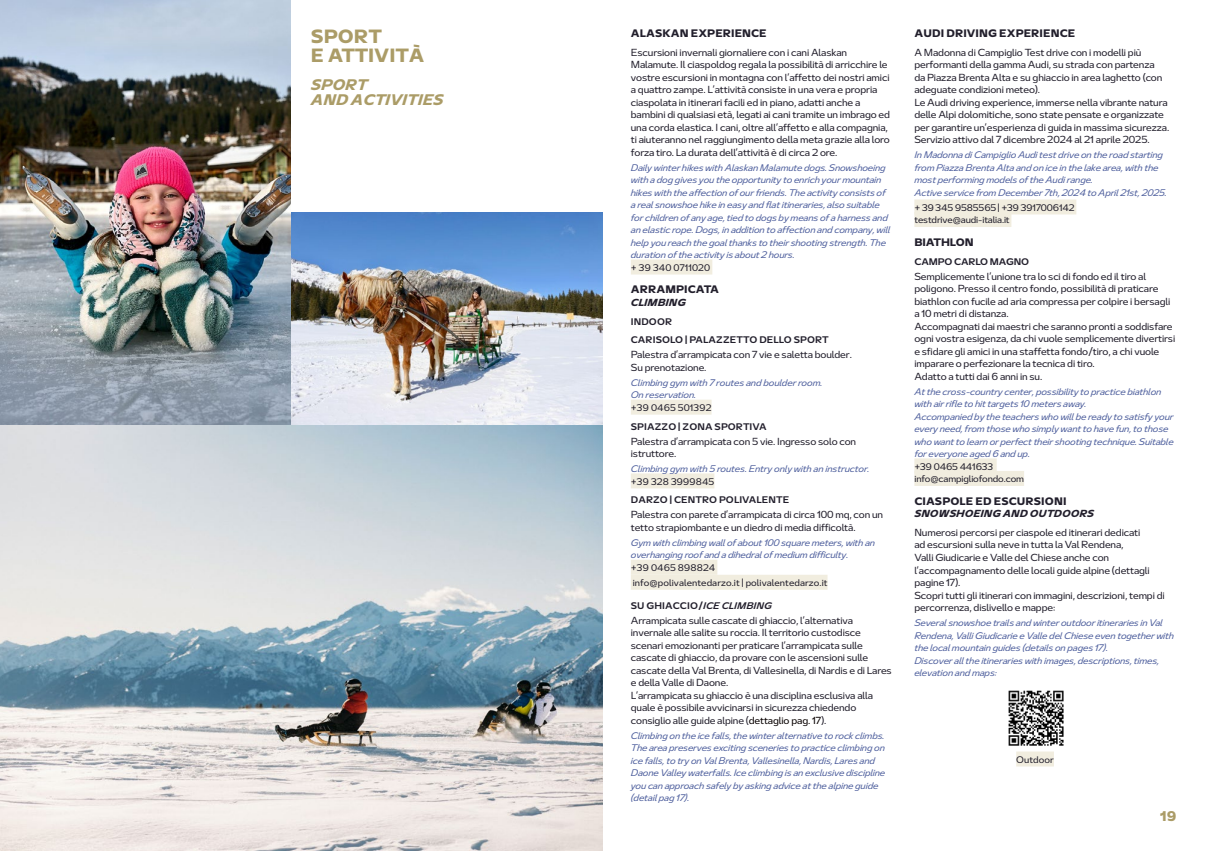
<style>
.page{position:relative;width:1205px;height:851px;background:#fff}
.page>*{position:absolute;margin:0;border:0;box-sizing:border-box;transform-origin:0 0}
.t1{font:700 18.75px/18.8px "MDC Text";color:#ab9c67}
.t2{font:italic 700 15px/15px "MDC Text";color:#ab9c67}
.t3{font:700 13.75px "MDC Display";color:#ab9c67}
.t4{font:700 10.62px "MDC Text";letter-spacing:.01em;color:#221f2c}
.t5{font:700 10.62px "MDC Text";letter-spacing:-.01em;color:#221f2c}
.t6{font:10px/12.5px "MDC Text";letter-spacing:-.01em;color:#221f2c}
.t7{font:italic 700 10px "MDC Text";letter-spacing:.01em;color:#221f2c}
.t8{font:italic 9.38px/12.5px "MDC Text";letter-spacing:-.01em;color:#4e5f9d}
.t9{font:9.38px/15px "MDC Text";letter-spacing:.01em;color:#221f2c}
.t10{font:500 9.38px/18.8px "MDC Text";letter-spacing:.01em;color:#221f2c}
.t11{font:9.38px/12.5px "MDC Text";letter-spacing:-.01em;color:#221f2c}
.t12{font:500 9.38px "MDC Text";letter-spacing:-.01em;color:#221f2c}
.s1{font-style:italic}
.s2{color:#080000}
</style>
<div class="page">
<img style="left:291px;top:213px;width:311px;height:212px">
<div style="left:631px;top:259px;width:81px;height:15px;background:#f1eddf"></div>
<div style="left:631px;top:399px;width:80px;height:15px;background:#f1eddf"></div>
<div style="left:631px;top:473px;width:83px;height:15px;background:#f1eddf"></div>
<div style="left:631px;top:559px;width:86px;height:15px;background:#f1eddf"></div>
<div style="left:631px;top:574px;width:196px;height:15px;background:#f1eddf"></div>
<div style="left:914px;top:199px;width:162px;height:15px;background:#f1eddf"></div>
<div style="left:914px;top:212px;width:97px;height:15px;background:#f1eddf"></div>
<div style="left:914px;top:458px;width:82px;height:15px;background:#f1eddf"></div>
<div style="left:914px;top:471px;width:110px;height:15px;background:#f1eddf"></div>
<img style="left:1008px;top:690px;width:56px;height:56px">
<img style="left:0;top:0;width:291px;height:425px">
<div style="left:1016px;top:751px;width:38px;height:15px;background:#f1eddf"></div>
<img style="left:0;top:425px;width:602px;height:425px">
<h1 class="t1" style="left:311px;top:26px;width:115px">SPORT<br>E ATTIVITÀ</h1>
<h2 class="t2" style="left:311px;top:76px;width:134px">SPORT<br>AND ACTIVITIES</h2>
<p class="t4" style="left:631px;top:26px;width:137px">ALASKAN EXPERIENCE</p>
<p class="t6" style="left:631px;top:45px;width:261px">Escursioni invernali giornaliere con i cani Alaskan Malamute. Il ciaspoldog regala la possibilità di arricchire le vostre escursioni in montagna con l’affetto dei nostri amici a quattro zampe. L’attività consiste in una vera e propria ciaspolata in itinerari facili ed in piano, adatti anche a bambini di qualsiasi età, legati ai cani tramite un imbrago ed una corda elastica. I cani, oltre all’affetto e alla compagnia, ti aiuteranno nel raggiungimento della meta grazie alla loro forza tiro. La durata dell’attività è di circa 2 ore.</p>
<p class="t8" style="left:631px;top:161px;width:261px">Daily winter hikes with Alaskan Malamute dogs. Snowshoeing with a dog gives you the opportunity to enrich your mountain hikes with the affection of our friends. The activity consists of a real snowshoe hike in easy and flat itineraries, also suitable for children of any age, tied to dogs by means of a harness and an elastic rope. Dogs, in addition to affection and company, will help you reach the goal thanks to their shooting strength. The duration of the activity is about 2 hours.</p>
<p class="t9" style="left:631px;top:259px;width:81px">+ 39 340 0711020</p>
<p class="t4" style="left:631px;top:282px;width:90px">ARRAMPICATA</p>
<p class="t7" style="left:631px;top:295px;width:56px">CLIMBING</p>
<p class="t10" style="left:631px;top:311px;width:199px">INDOOR<br>CARISOLO | PALAZZETTO DELLO SPORT</p>
<p class="t6" style="left:631px;top:348px;width:222px">Palestra d’arrampicata con 7 vie e saletta boulder.<br>Su prenotazione.</p>
<p class="t8" style="left:631px;top:376px;width:193px">Climbing gym with 7 routes and boulder room.<br>On reservation.</p>
<p class="t9" style="left:631px;top:399px;width:82px">+39 0465 501392</p>
<p class="t10" style="left:631px;top:416px;width:137px">SPIAZZO | ZONA SPORTIVA</p>
<p class="t6" style="left:631px;top:434px;width:227px">Palestra d’arrampicata con 5 vie. Ingresso solo con istruttore.</p>
<p class="t8" style="left:631px;top:462px;width:240px">Climbing gym with 5 routes. Entry only with an instructor.</p>
<p class="t9" style="left:631px;top:473px;width:85px">+39 328 3999845</p>
<p class="t10" style="left:631px;top:490px;width:160px">DARZO | CENTRO POLIVALENTE</p>
<p class="t6" style="left:631px;top:508px;width:254px">Palestra con parete d’arrampicata di circa 100 mq, con un tetto strapiombante e un diedro di media difficoltà.</p>
<p class="t8" style="left:631px;top:536px;width:246px">Gym with climbing wall of about 100 square meters, with an overhanging roof and a dihedral of medium difficulty.</p>
<p class="t9" style="left:631px;top:559px;width:198px">+39 0465 898824<br>info@polivalentedarzo.it | polivalentedarzo.it</p>
<p class="t10" style="left:631px;top:595px;width:142px">SU GHIACCIO/<span class="s1">ICE CLIMBING</span></p>
<p class="t6" style="left:631px;top:613px;width:262px">Arrampicata sulle cascate di ghiaccio, l’alternativa invernale alle salite su roccia. Il territorio custodisce scenari emozionanti per praticare l’arrampicata sulle cascate di ghiaccio, da provare con le ascensioni sulle cascate della Val Brenta, di Vallesinella, di Nardis e di Lares e della Valle di Daone.<br>L’arrampicata su ghiaccio è una disciplina esclusiva alla quale è possibile avvicinarsi in sicurezza chiedendo consiglio alle guide alpine (<span class="s2">dettaglio pag. 17</span>).</p>
<p class="t8" style="left:631px;top:728px;width:256px">Climbing on the ice falls, the winter alternative to rock climbs.<br>The area preserves exciting sceneries to practice climbing on ice falls, to try on Val Brenta, Vallesinella, Nardis, Lares and Daone Valley waterfalls. Ice climbing is an exclusive discipline you can approach safely by asking advice at the alpine guide (detail pag 17).</p>
<p class="t4" style="left:914px;top:26px;width:162px">AUDI DRIVING EXPERIENCE</p>
<p class="t6" style="left:914px;top:45px;width:256px">A Madonna di Campiglio Test drive con i modelli più performanti della gamma Audi, su strada con partenza<br>da Piazza Brenta Alta e su ghiaccio in area laghetto (con adeguate condizioni meteo).<br>Le Audi driving experience, immerse nella vibrante natura delle Alpi dolomitiche, sono state pensate e organizzate per garantire un’esperienza di guida in massima sicurezza.<br>Servizio attivo dal 7 dicembre 2024 al 21 aprile 2025.</p>
<p class="t8" style="left:914px;top:148px;width:254px">In Madonna di Campiglio Audi test drive on the road starting from Piazza Brenta Alta and on ice in the lake area, with the most performing models of the Audi range.<br>Active service from December 7th, 2024 to April 21st, 2025.</p>
<p class="t11" style="left:914px;top:201px;width:162px">+ 39 345 9585565 | +39 3917006142 testdrive@audi-italia.it</p>
<p class="t5" style="left:914px;top:235px;width:61px">BIATHLON</p>
<p class="t12" style="left:914px;top:255px;width:116px">CAMPO CARLO MAGNO</p>
<p class="t6" style="left:914px;top:269px;width:262px">Semplicemente l’unione tra lo sci di fondo ed il tiro al poligono. Presso il centro fondo, possibilità di praticare biathlon con fucile ad aria compressa per colpire i bersagli a 10 metri di distanza.<br>Accompagnati dai maestri che saranno pronti a soddisfare ogni vostra esigenza, da chi vuole semplicemente divertirsi e sfidare gli amici in una staffetta fondo/tiro, a chi vuole imparare o perfezionare la tecnica di tiro.<br>Adatto a tutti dai 6 anni in su.</p>
<p class="t8" style="left:914px;top:384px;width:261px">At the cross-country center, possibility to practice biathlon with air rifle to hit targets 10 meters away.<br>Accompanied by the teachers who will be ready to satisfy your every need, from those who simply want to have fun, to those who want to learn or perfect their shooting technique. Suitable for everyone aged 6 and up.</p>
<p class="t11" style="left:914px;top:459px;width:111px">+39 0465 441633 info@campigliofondo.com</p>
<p class="t4" style="left:914px;top:493px;width:154px">CIASPOLE ED ESCURSIONI</p>
<p class="t7" style="left:914px;top:507px;width:181px">SNOWSHOEING AND OUTDOORS</p>
<p class="t6" style="left:914px;top:525px;width:252px">Numerosi percorsi per ciaspole ed itinerari dedicati<br>ad escursioni sulla neve in tutta la Val Rendena,<br>Valli Giudicarie e Valle del Chiese anche con l’accompagnamento delle locali guide alpine (dettagli pagine 17).<br>Scopri tutti gli itinerari con immagini, descrizioni, tempi di percorrenza, dislivello e mappe:</p>
<p class="t8" style="left:914px;top:616px;width:261px">Several snowshoe trails and winter outdoor itineraries in Val Rendena, Valli Giudicarie e Valle del Chiese even together with the local mountain guides (details on pages 17).<br>Discover all the itineraries with images, descriptions, times, elevation and maps:</p>
<p class="t9" style="left:1016px;top:751px;width:39px">Outdoor</p>
<h3 class="t3" style="left:1160px;top:806px;width:18px">19</h3>
</div>
